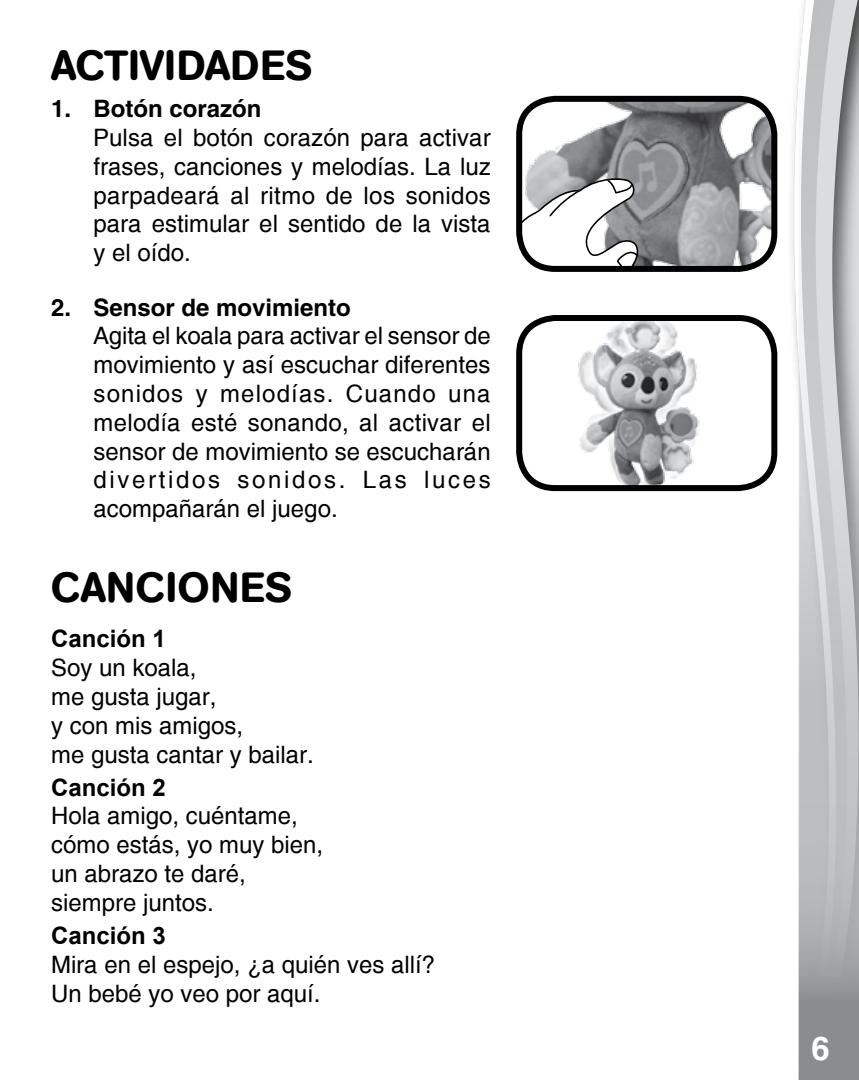
<style>
.page{position:relative;width:859px;height:1080px;background:#fff}
.page>*{position:absolute;margin:0;border:0;box-sizing:border-box;transform-origin:0 0}
.t1{font:500 42px "AG Book Rounded";color:#000}
.t2{font:500 42px "AG Book Rounded";letter-spacing:.02em;color:#000}
.t3{font:24px/28.8px "Helvetica";color:#000}
.t4{font:700 24px "Helvetica";color:#000}
.t5{font:700 24px "Arial";color:#000}
</style>
<div class="page">
<svg style="left:793px;top:55px;width:6px;height:1025px"></svg>
<svg style="left:799px;top:0;width:60px;height:1080px;background:#bdbec0"></svg>
<img style="left:544px;top:322px;width:204px;height:162px">
<div style="left:516px;top:315px;width:261px;height:176px;border:6px solid #000;border-radius:36px"></div>
<img style="left:520px;top:99px;width:254px;height:166px">
<svg style="left:520px;top:175px;width:122px;height:90px"></svg>
<div style="left:516px;top:96px;width:261px;height:176px;border:6px solid #000;border-radius:36px"></div>
<h1 class="t1" style="left:51px;top:41px;width:262px">ACTIVIDADES</h1>
<p class="t4" style="left:51px;top:94px;width:212px">1. Botón corazón</p>
<p class="t3" style="left:93px;top:123px;width:399px;text-align:justify">Pulsa el botón corazón para activar frases, canciones y melodías. La luz parpadeará al ritmo de los sonidos para estimular el sentido de la vista y el oído.</p>
<p class="t4" style="left:51px;top:293px;width:301px">2. Sensor de movimiento</p>
<p class="t3" style="left:93px;top:322px;width:399px;text-align:justify">Agita el koala para activar el sensor de movimiento y así escuchar diferentes sonidos y melodías. Cuando una melodía esté sonando, al activar el sensor de movimiento se escucharán divertidos sonidos. Las luces acompañarán el juego.</p>
<h1 class="t2" style="left:51px;top:562px;width:242px">CANCIONES</h1>
<p class="t5" style="left:51px;top:623px;width:116px">Canción 1</p>
<p class="t3" style="left:51px;top:654px;width:264px">Soy un koala,<br>me gusta jugar,<br>y con mis amigos,<br>me gusta cantar y bailar.</p>
<p class="t5" style="left:51px;top:771px;width:116px">Canción 2</p>
<p class="t3" style="left:51px;top:802px;width:274px">Hola amigo, cuéntame, cómo estás, yo muy bien, un abrazo te daré, siempre juntos.</p>
<p class="t5" style="left:51px;top:919px;width:116px">Canción 3</p>
<p class="t3" style="left:51px;top:950px;width:386px">Mira en el espejo, ¿a quién ves allí?<br>Un bebé yo veo por aquí.</p>
</div>
